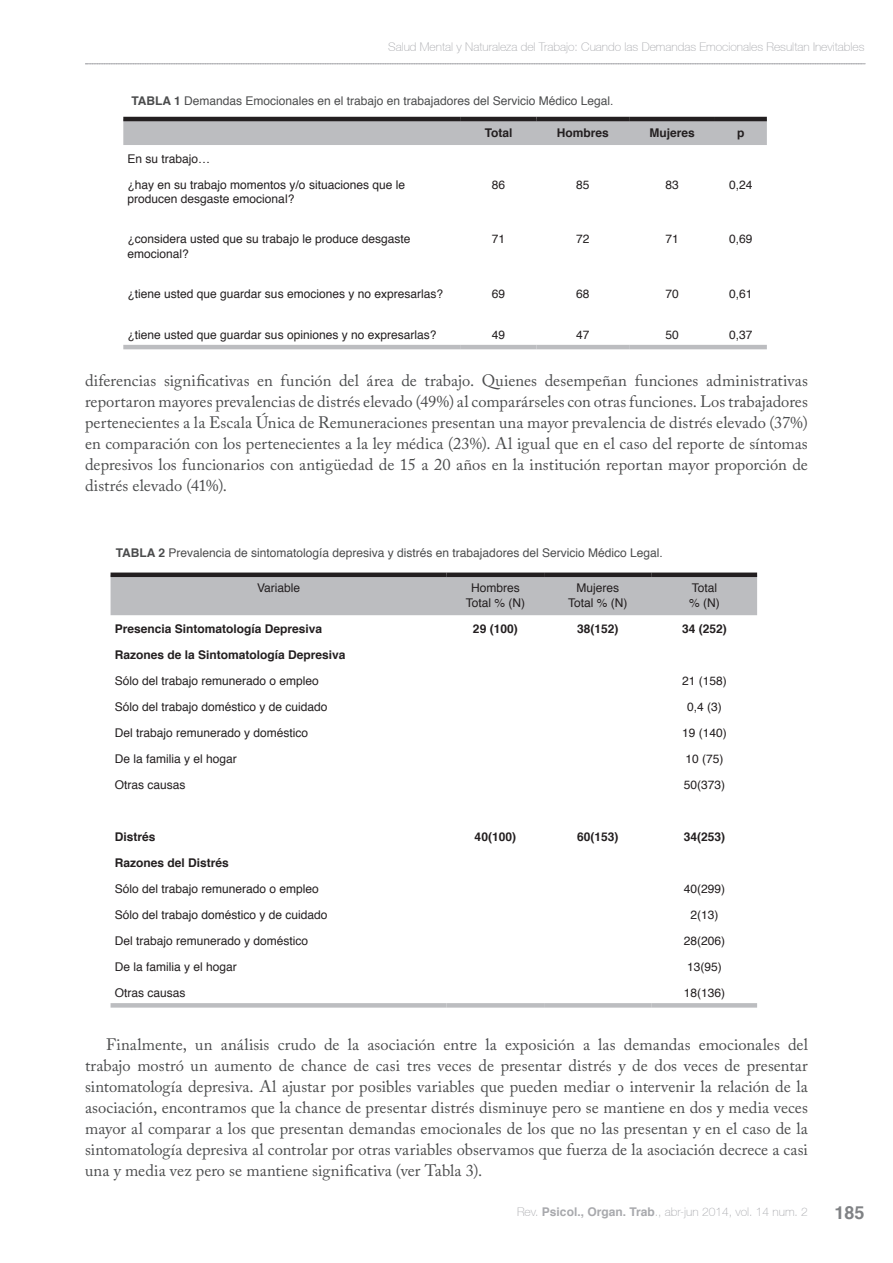
<style>
.page{position:relative;width:893px;height:1263px;background:#fff}
.page>*{position:absolute;margin:0;border:0;box-sizing:border-box;transform-origin:0 0}
.t1{font:700 18px "Helvetica";color:#808285}
.Corpo{font:16.5px/21px "Adobe Caslon Pro";color:#4b4c4d;text-align:justify}
.t2{font:12px/14.4px "Helvetica";color:#231f20}
.Título_Elemento{font:12px "Helvetica";color:#4b4c4d}
.t3{font:700 12px "Helvetica";color:#231f20}
.t4{font:100 12px "Helvetica 35";color:#a8a9ad}
.s1{font-weight:700}
.s2{font-family:"Helvetica";font-weight:700}
</style>
<div class="page">
<svg style="left:85px;top:63px;width:780px;height:1px"></svg>
<div style="left:123px;top:121px;width:644px;height:24px;background:#bcbdc0"></div>
<hr style="left:123px;top:117px;width:338px;height:4px;background:#231f20">
<hr style="left:461px;top:117px;width:75px;height:4px;background:#231f20">
<hr style="left:536px;top:117px;width:93px;height:4px;background:#231f20">
<hr style="left:629px;top:117px;width:86px;height:4px;background:#231f20">
<hr style="left:715px;top:117px;width:52px;height:4px;background:#231f20">
<hr style="left:123px;top:345px;width:338px;height:4px;background:#bcbdc0">
<hr style="left:461px;top:345px;width:75px;height:4px;background:#bcbdc0">
<hr style="left:536px;top:345px;width:93px;height:4px;background:#bcbdc0">
<hr style="left:629px;top:345px;width:86px;height:4px;background:#bcbdc0">
<hr style="left:715px;top:345px;width:52px;height:4px;background:#bcbdc0">
<div style="left:111px;top:577px;width:646px;height:38px;background:#bcbdc0"></div>
<div style="left:111px;top:572px;width:336px;height:5px;background:#231f20"></div>
<div style="left:447px;top:572px;width:97px;height:5px;background:#231f20"></div>
<div style="left:544px;top:572px;width:108px;height:5px;background:#231f20"></div>
<div style="left:652px;top:572px;width:105px;height:5px;background:#231f20"></div>
<div style="left:111px;top:1003px;width:336px;height:5px;background:#bcbdc0"></div>
<div style="left:447px;top:1003px;width:97px;height:5px;background:#bcbdc0"></div>
<div style="left:544px;top:1003px;width:108px;height:5px;background:#bcbdc0"></div>
<div style="left:652px;top:1003px;width:105px;height:5px;background:#bcbdc0"></div>
<p class="t4" style="left:388px;top:40px;width:478px">Salud Mental y Naturaleza del Trabajo: Cuando las Demandas Emocionales Resultan Inevitables</p>
<p class="Título_Elemento" style="left:131px;top:92px;width:484px"><span class="s1">TABLA 1</span> Demandas Emocionales en el trabajo en trabajadores del Servicio Médico Legal.</p>
<p class="t3" style="left:485px;top:123px;width:29px">Total</p>
<p class="t3" style="left:557px;top:123px;width:54px">Hombres</p>
<p class="t3" style="left:649px;top:123px;width:47px">Mujeres</p>
<p class="t3" style="left:737px;top:123px;width:9px">p</p>
<p class="t2" style="left:128px;top:151px;width:84px">En su trabajo…</p>
<p class="t2" style="left:128px;top:177px;width:279px">¿hay en su trabajo momentos y/o situaciones que le producen desgaste emocional?</p>
<p class="t2" style="left:492px;top:177px;width:15px">86</p>
<p class="t2" style="left:576px;top:177px;width:15px">85</p>
<p class="t2" style="left:665px;top:177px;width:15px">83</p>
<p class="t2" style="left:729px;top:177px;width:25px">0,24</p>
<p class="t2" style="left:128px;top:232px;width:284px">¿considera usted que su trabajo le produce desgaste emocional?</p>
<p class="t2" style="left:492px;top:232px;width:15px">71</p>
<p class="t2" style="left:576px;top:232px;width:15px">72</p>
<p class="t2" style="left:665px;top:232px;width:15px">71</p>
<p class="t2" style="left:729px;top:232px;width:25px">0,69</p>
<p class="t2" style="left:128px;top:287px;width:317px">¿tiene usted que guardar sus emociones y no expresarlas?</p>
<p class="t2" style="left:492px;top:287px;width:15px">69</p>
<p class="t2" style="left:576px;top:287px;width:15px">68</p>
<p class="t2" style="left:665px;top:287px;width:15px">70</p>
<p class="t2" style="left:729px;top:287px;width:25px">0,61</p>
<p class="t2" style="left:128px;top:327px;width:310px">¿tiene usted que guardar sus opiniones y no expresarlas?</p>
<p class="t2" style="left:492px;top:327px;width:15px">49</p>
<p class="t2" style="left:576px;top:327px;width:15px">47</p>
<p class="t2" style="left:665px;top:327px;width:15px">50</p>
<p class="t2" style="left:729px;top:327px;width:25px">0,37</p>
<p class="Corpo" style="left:85px;top:370px;width:724px">diferencias significativas en función del área de trabajo. Quienes desempeñan funciones administrativas reportaron mayores prevalencias de distrés elevado (49%) al comparárseles con otras funciones. Los trabajadores pertenecientes a la Escala Única de Remuneraciones presentan una mayor prevalencia de distrés elevado (37%) en comparación con los pertenecientes a la ley médica (23%). Al igual que en el caso del reporte de síntomas depresivos los funcionarios con antigüedad de 15 a 20 años en la institución reportan mayor proporción de distrés elevado (41%).</p>
<p class="Título_Elemento" style="left:116px;top:543px;width:548px"><span class="s1">TABLA 2</span> Prevalencia de sintomatología depresiva y distrés en trabajadores del Servicio Médico Legal.</p>
<p class="t2" style="left:257px;top:581px;width:45px">Variable</p>
<p class="t2" style="left:471px;top:581px;width:50px">Hombres</p>
<p class="t2" style="left:466px;top:596px;width:61px">Total % (N)</p>
<p class="t2" style="left:577px;top:581px;width:44px">Mujeres</p>
<p class="t2" style="left:568px;top:596px;width:61px">Total % (N)</p>
<p class="t2" style="left:692px;top:581px;width:27px">Total</p>
<p class="t2" style="left:689px;top:596px;width:32px">% (N)</p>
<p class="t3" style="left:115px;top:619px;width:209px">Presencia Sintomatología Depresiva</p>
<p class="t3" style="left:473px;top:619px;width:46px">29 (100)</p>
<p class="t3" style="left:577px;top:619px;width:43px">38(152)</p>
<p class="t3" style="left:682px;top:619px;width:46px">34 (252)</p>
<p class="t3" style="left:115px;top:645px;width:232px">Razones de la Sintomatología Depresiva</p>
<p class="t2" style="left:115px;top:674px;width:206px">Sólo del trabajo remunerado o empleo</p>
<p class="t2" style="left:682px;top:674px;width:46px">21 (158)</p>
<p class="t2" style="left:115px;top:700px;width:214px">Sólo del trabajo doméstico y de cuidado</p>
<p class="t2" style="left:687px;top:700px;width:36px">0,4 (3)</p>
<p class="t2" style="left:115px;top:726px;width:195px">Del trabajo remunerado y doméstico</p>
<p class="t2" style="left:682px;top:726px;width:46px">19 (140)</p>
<p class="t2" style="left:115px;top:752px;width:124px">De la familia y el hogar</p>
<p class="t2" style="left:685px;top:752px;width:40px">10 (75)</p>
<p class="t2" style="left:115px;top:778px;width:72px">Otras causas</p>
<p class="t2" style="left:684px;top:778px;width:43px">50(373)</p>
<p class="t3" style="left:115px;top:827px;width:42px">Distrés</p>
<p class="t3" style="left:475px;top:827px;width:43px">40(100)</p>
<p class="t3" style="left:577px;top:827px;width:43px">60(153)</p>
<p class="t3" style="left:684px;top:827px;width:43px">34(253)</p>
<p class="t3" style="left:115px;top:853px;width:116px">Razones del Distrés</p>
<p class="t2" style="left:115px;top:882px;width:206px">Sólo del trabajo remunerado o empleo</p>
<p class="t2" style="left:684px;top:882px;width:43px">40(299)</p>
<p class="t2" style="left:115px;top:908px;width:214px">Sólo del trabajo doméstico y de cuidado</p>
<p class="t2" style="left:690px;top:908px;width:30px">2(13)</p>
<p class="t2" style="left:115px;top:934px;width:195px">Del trabajo remunerado y doméstico</p>
<p class="t2" style="left:684px;top:934px;width:43px">28(206)</p>
<p class="t2" style="left:115px;top:960px;width:124px">De la familia y el hogar</p>
<p class="t2" style="left:687px;top:960px;width:36px">13(95)</p>
<p class="t2" style="left:115px;top:986px;width:72px">Otras causas</p>
<p class="t2" style="left:684px;top:986px;width:43px">18(136)</p>
<p class="Corpo" style="left:85px;top:1033px;width:724px;text-indent:21px">Finalmente, un análisis crudo de la asociación entre la exposición a las demandas emocionales del trabajo mostró un aumento de chance de casi tres veces de presentar distrés y de dos veces de presentar sintomatología depresiva. Al ajustar por posibles variables que pueden mediar o intervenir la relación de la asociación, encontramos que la chance de presentar distrés disminuye pero se mantiene en dos y media veces mayor al comparar a los que presentan demandas emocionales de los que no las presentan y en el caso de la sintomatología depresiva al controlar por otras variables observamos que fuerza de la asociación decrece a casi una y media vez pero se mantiene significativa (ver Tabla 3).</p>
<p class="t4" style="left:517px;top:1205px;width:292px">Rev. <span class="s2">Psicol., Organ. Trab</span>., abr-jun 2014, vol. 14 num. 2</p>
<p class="t1" style="left:835px;top:1198px;width:32px">185</p>
</div>
